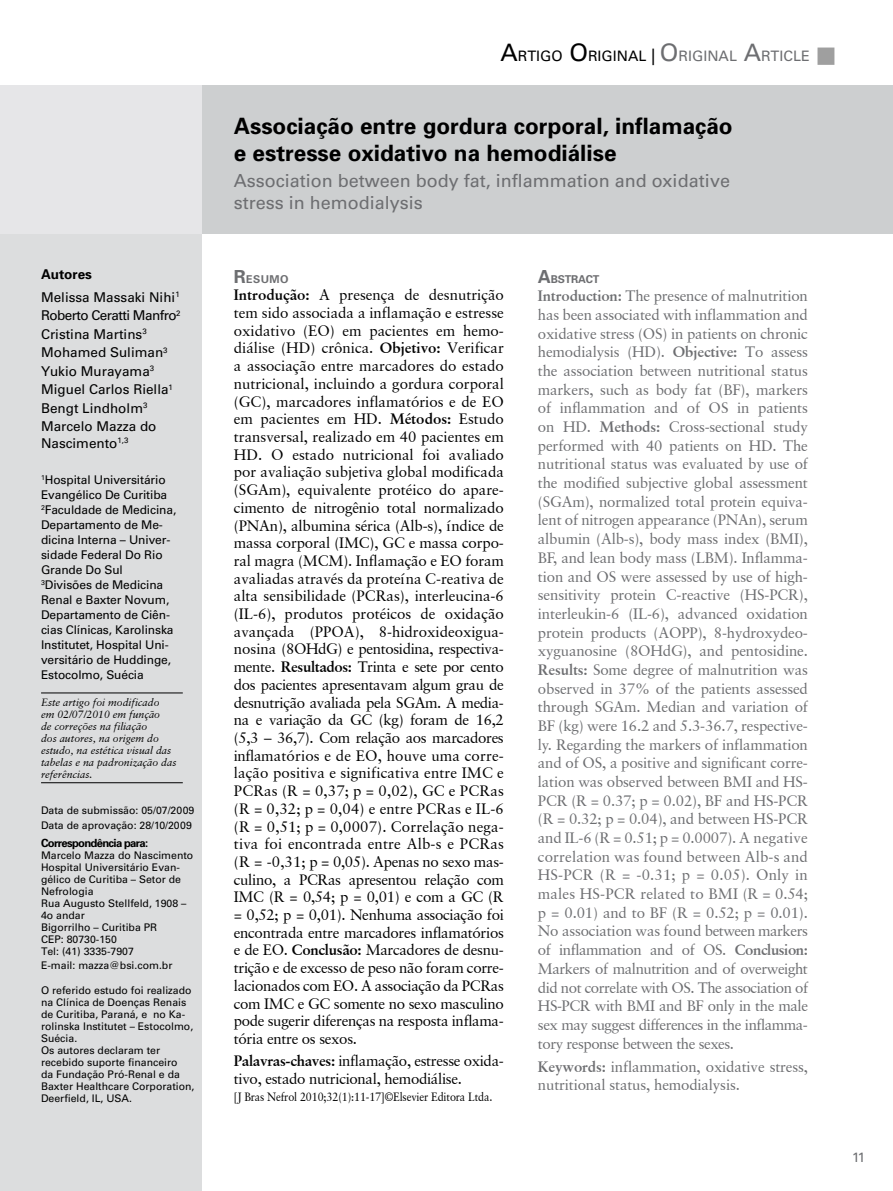
<style>
.page{position:relative;width:893px;height:1191px;background:#fff}
.page>*{position:absolute;margin:0;border:0;box-sizing:border-box;transform-origin:0 0}
.t1{font:22.5px/27px "Univers 65 Bold";color:#000}
.t2{font:18px/21.6px "Univers LT Std";color:#6d6e71}
.t3{font:15px/17.7px "Garamond Retrospective S Si";letter-spacing:-.02em;color:#000;text-align:justify}
.t4{font:15px/18.6px "Garamond Retrospective S Si";letter-spacing:-.01em;color:#6d6e71;text-align:justify}
.t5{font:14.4px "Univers LT Std SC600";color:#6d6e71}
.t6{font:13.5px/18.5px "Univers LT Std";color:#000}
.t7{font:13.5px "Univers 65 Bold";color:#000}
.t8{font:13.5px "Univers LT Std";color:#6d6e71}
.t9{font:12px/15px "Univers LT Std";letter-spacing:-.01em;color:#000}
.t10{font:12px "Garamond Retrospective S Si";letter-spacing:-.01em;color:#000;scale:.9 1}
.t11{font:11.25px "Univers 65 Bold";letter-spacing:-.06em;color:#000}
.t12{font:10.8px "Univers 65 Bold SC600";letter-spacing:.01em;color:#6d6e71}
.t13{font:10.5px/12px "Univers LT Std";color:#000}
.t14{font:italic 10.5px/12px "Garamond Retrospective S Si";color:#000}
.s1{font-size:24px;color:#000}
.s2{color:#000}
.s3{font-family:"Univers LT Std";font-size:16.5px;color:#000}
.s4{font-size:24px}
.s5{font-size:18px}
.s6{font-weight:700}
</style>
<div class="page">
<div style="left:0;top:85px;width:202px;height:1106px;background:#dcddde"></div>
<div style="left:0;top:85px;width:893px;height:148px;background:linear-gradient(to right,#e0e0e2,#c6c8c9)"></div>
<div style="left:818px;top:48px;width:16px;height:16px;background:#9f9f9f"></div>
<hr style="left:41px;top:692px;width:142px;height:1px;background:#000">
<hr style="left:41px;top:782px;width:142px;height:1px;background:#000">
<p class="t7" style="left:41px;top:266px;width:53px">Autores</p>
<p class="t6" style="left:41px;top:288px;width:141px">Melissa Massaki Nihi<sup>1<br></sup>Roberto Ceratti Manfro<sup>2<br></sup>Cristina Martins<sup>3<br></sup>Mohamed Suliman<sup>3<br></sup>Yukio Murayama<sup>3<br></sup>Miguel Carlos Riella<sup>1<br></sup>Bengt Lindholm<sup>3<br></sup>Marcelo Mazza do</p>
<p class="t6" style="left:41px;top:434px;width:89px">Nascimento<sup>1,3</sup></p>
<p class="t9" style="left:41px;top:472px;width:137px"><sup>1</sup>Hospital U niversitário<br>Evangélico De Curitiba<br><sup>2</sup>Faculdade de Medicina,<br>Departamento de Me&shy;dicina Interna – U niver&shy;sidade Federal Do Rio<br>Grande Do Sul<br><sup>3</sup>Divisões de Medicina<br>Renal e Baxter Novum,<br>Departamento de Ciên&shy;cias Clínicas, Karolinska<br>Institutet, H ospital U ni&shy;versitário de H uddinge,<br>Estocolmo, Suécia</p>
<p class="t14" style="left:41px;top:696px;width:137px">Este artigo foi modificado<br>em 02/07/2010 em função<br>de correções na filiação<br>dos autores, na origem do estudo, na estética visual das tabelas e na padronização das referências.</p>
<p class="t13" style="left:41px;top:802px;width:155px;line-height:15.6px">Data de submissão: 05/07/2009<br>Data de aprovação: 28/10/2009</p>
<p class="t11" style="left:41px;top:836px;width:109px">Correspondência para:</p>
<p class="t13" style="left:41px;top:849px;width:154px">Marcelo Mazza do Nascimento<br>Hospital U niversitário Evan&shy;gélico de Curitiba – Setor de<br>Nefrologia<br>Rua Augusto Stellfeld, 1908 –<br>4o andar<br>Bigorrilho – Curitiba PR<br>CE P: 80730-150<br>Tel: (41) 3335-7907</p>
<p class="t13" style="left:41px;top:959px;width:133px">E-mail: mazza@bsi.com.br</p>
<p class="t13" style="left:41px;top:984px;width:155px">O referido estudo foi realizado na Clínica de Doenças Renais de Curitiba, Paraná, e no Ka&shy;rolinska Institutet – Estocolmo,<br>Suécia.<br>Os autores declaram ter recebido suporte financeiro<br>da Fundação Pró-Renal e da<br>Baxter H ealthcare Corporation,<br>Deerfield, IL, USA</p>
<p class="t13" style="left:129px;top:1092px;width:4px">.</p>
<p class="t5" style="left:501px;top:48px;width:311px"><span class="s1">A</span><span class="s2">RTIGO</span> <span class="s1">O</span> <span class="s2">RIGINAL</span> <span class="s3">|</span> <span class="s4">O</span> RIGINAL <span class="s4">A</span>RTICLE</p>
<h1 class="t1" style="left:234px;top:113px;width:500px">Associação entre gordura corporal, inflamação e estresse oxidativo na hemodiálise</h1>
<p class="t2" style="left:234px;top:170px;width:498px">Association between body fat, inflammation and oxidative stress in hemodialysis</p>
<p class="t12" style="left:234px;top:272px;width:56px"><span class="s5">R</span>ESUMO</p>
<p class="t3" style="left:234px;top:286px;width:272px"><span class="s6">Introdução:</span> A presença de desnutrição tem sido associada a inflamação e estresse oxidativo (EO) em pacientes em hemo&shy;diálise (HD) crônica. <span class="s6">Objetivo:</span> Verificar a associação entre marcadores do estado nutricional, incluindo a gordura corporal (GC), marcadores inflamatórios e de EO em pacientes em HD. <span class="s6">Métodos:</span> Estudo transversal, realizado em 40 pacientes em HD. O estado nutricional foi avaliado por avaliação subjetiva global modificada (SGAm), equivalente protéico do apare&shy;cimento de nitrogênio total normalizado (PNAn), albumina sérica (Alb-s), índice de massa corporal (IMC), GC e massa corpo&shy;ral magra (MCM). Inflamação e EO foram avaliadas através da proteína C-reativa de alta sensibilidade (PCRas), interleucina-6 (IL-6), produtos protéicos de oxidação avançada (PPOA), 8-hidroxideoxigua&shy;nosina (8OHdG) e pentosidina, respectiva&shy;mente. <span class="s6">Resultados:</span> Trinta e sete por cento dos pacientes apresentavam algum grau de desnutrição avaliada pela SGAm. A media&shy;na e variação da GC (kg) foram de 16,2 (5,3 – 36,7). Com relação aos marcadores inflamatórios e de EO, houve uma corre&shy;lação positiva e significativa entre IMC e PCRas (R = 0,37; p = 0,02), GC e PCRas (R = 0,32; p = 0,04) e entre PCRas e IL-6 (R = 0,51; p = 0,0007). Correlação nega&shy;tiva foi encontrada entre Alb-s e PCRas (R = -0,31; p = 0,05). Apenas no sexo mas&shy;culino, a PCRas apresentou relação com IMC (R = 0,54; p = 0,01) e com a GC (R = 0,52; p = 0,01). Nenhuma associação foi encontrada entre marcadores inflamatórios e de EO. <span class="s6">Conclusão:</span> Marcadores de desnu&shy;trição e de excesso de peso não foram corre&shy;lacionados com EO. A associação da PCRas com IMC e GC somente no sexo masculino pode sugerir diferenças na resposta inflama&shy;tória entre os sexos.</p>
<p class="t3" style="left:234px;top:1051px;width:271px"><span class="s6">Palavras-chaves:</span> inflamação, estresse oxida&shy;tivo, estado nutricional, hemodiálise.</p>
<p class="t10" style="left:234px;top:1090px;width:289px">[J Bras Nefrol 2010;32(1):11-17]©Elsevier Editora Ltda.</p>
<p class="t12" style="left:538px;top:272px;width:63px"><span class="s5">A</span>BSTRACT</p>
<p class="t4" style="left:538px;top:286px;width:272px"><span class="s6">Introduction:</span> The presence of malnutrition has been associated with inflammation and oxidative stress (OS) in patients on chronic hemodialysis (HD). <span class="s6">Objective:</span> To assess the association between nutritional status markers, such as body fat (BF), markers of inflammation and of OS in patients on HD. <span class="s6">Methods:</span> Cross-sectional study performed with 40 patients on HD. The nutritional status was evaluated by use of the modified subjective global assessment (SGAm), normalized total protein equiva&shy;lent of nitrogen appearance (PNAn), serum albumin (Alb-s), body mass index (BMI), BF, and lean body mass (LBM). Inflamma&shy;tion and OS were assessed by use of high&shy;sensitivity protein C-reactive (HS-PCR), interleukin-6 (IL-6), advanced oxidation protein products (AOPP), 8-hydroxydeo&shy;xyguanosine (8OHdG), and pentosidine.<br><span class="s6">Results:</span> Some degree of malnutrition was observed in 37% of the patients assessed through SGAm. Median and variation of BF (kg) were 16.2 and 5.3-36.7, respective&shy;ly. Regarding the markers of inflammation and of OS, a positive and significant corre&shy;lation was observed between BMI and HS-PCR (R = 0.37; p = 0.02), BF and HS-PCR (R = 0.32; p = 0.04), and between HS-PCR and IL-6 (R = 0.51; p = 0.0007). A negative correlation was found between Alb-s and HS-PCR (R = -0.31; p = 0.05). Only in males HS-PCR related to BMI (R = 0.54; p = 0.01) and to BF (R = 0.52; p = 0.01).<br>No association was found between markers of inflammation and of OS. <span class="s6">Conclusion:<br></span>Markers of malnutrition and of overweight did not correlate with OS. The association of HS-PCR with BMI and BF only in the male sex may suggest differences in the inflamma&shy;tory response between the sexes.</p>
<p class="t4" style="left:538px;top:1056px;width:271px"><span class="s6">Keywords:</span> inflammation, oxidative stress, nutritional status, hemodialysis.</p>
<p class="t8" style="left:852px;top:1149px;width:15px">11</p>
</div>
